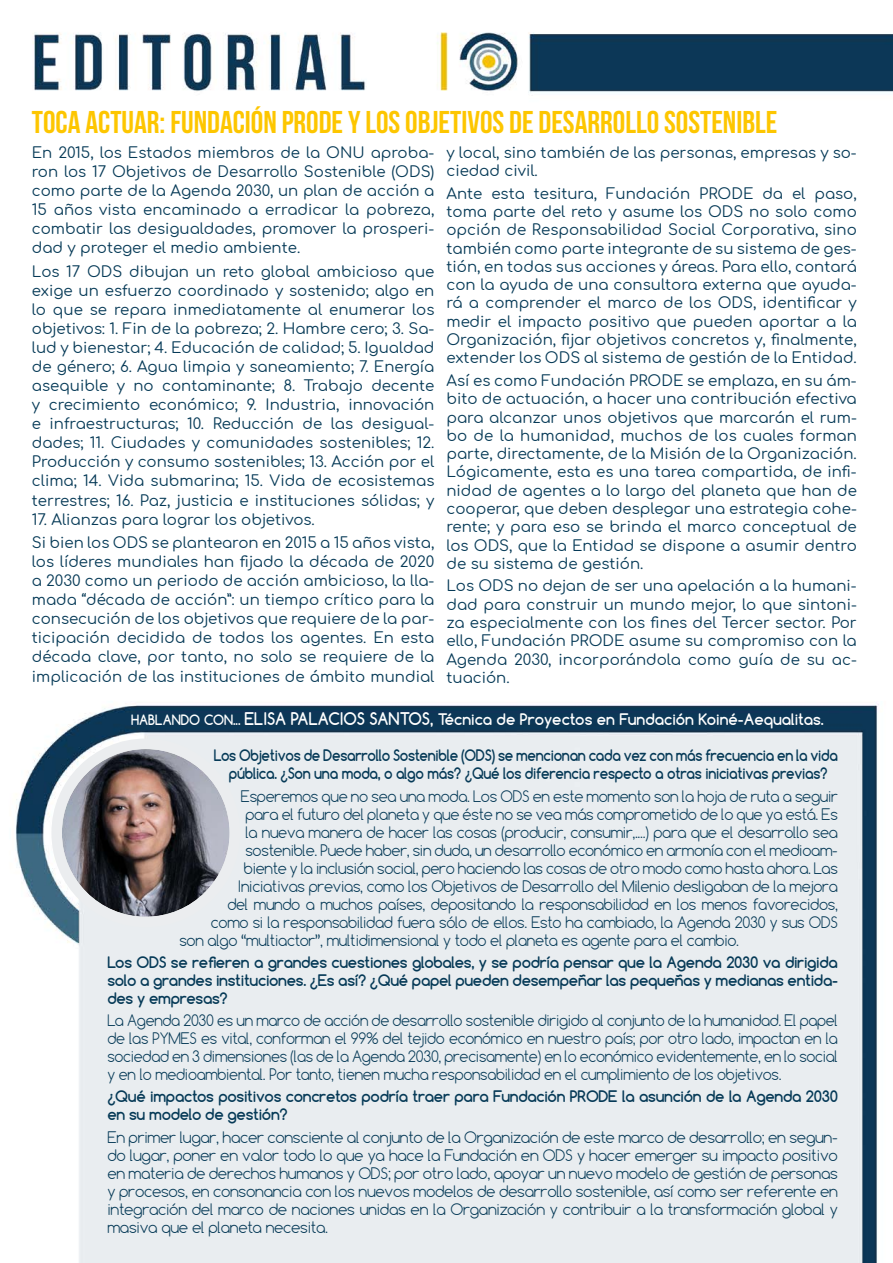
<style>
.page{position:relative;width:893px;height:1263px;background:#fff}
.page>*{position:absolute;margin:0;border:0;box-sizing:border-box;transform-origin:0 0}
.t1{font:31.5px "Bebas Neue";color:#fdc600}
.t2{font:15px/18.3px "Comfortaa";color:#063a57;text-align:justify}
.t3{font:300 15px/18px "Comfortaa";letter-spacing:-.02em;color:#063a57;text-align:justify}
.t4{font:300 15px/18px "Comfortaa";letter-spacing:-.02em;color:#063a57;text-align:justify;scale:.96 1}
.t5{font:700 15px/18px "Comfortaa";letter-spacing:-.02em;color:#063a57;text-align:justify}
.t6{font:700 15px/18px "Comfortaa";letter-spacing:-.02em;color:#063a57;text-align:center;scale:.91 1}
.t7{font:700 15px "Comfortaa";color:#fff}
.s1{font-size:13.5px}
.s2{font-size:16.5px}
</style>
<div class="page">
<img style="left:15px;top:32px;width:878px;height:1231px">
<img style="left:62px;top:749px;width:168px;height:168px;border-radius:84px">
<div style="left:51px;top:738px;width:189px;height:189px;border:10px solid #ebedef;border-radius:50%"></div>
<h1 class="t1" style="left:32px;top:105px;width:747px">TOCA ACTUAR: FUNDACIÓN PRODE Y LOS OBJETIVOS DE DESARROLLO SOSTENIBLE</h1>
<p class="t2" style="left:446px;top:141px;width:412px">y local, sino también de las personas, empresas y so&shy;ciedad civil.</p>
<p class="t2" style="left:446px;top:182px;width:412px">Ante esta tesitura, Fundación PRODE da el paso, toma parte del reto y asume los ODS no solo como opción de Responsabilidad Social Corporativa, sino también como parte integrante de su sistema de ges&shy;tión, en todas sus acciones y áreas. Para ello, contará con la ayuda de una consultora externa que ayuda&shy;rá a comprender el marco de los ODS, identificar y medir el impacto positivo que pueden aportar a la Organización, fijar objetivos concretos y, finalmente, extender los ODS al sistema de gestión de la Entidad.</p>
<p class="t2" style="left:446px;top:369px;width:412px">Así es como Fundación PRODE se emplaza, en su ám&shy;bito de actuación, a hacer una contribución efectiva para alcanzar unos objetivos que marcarán el rum&shy;bo de la humanidad, muchos de los cuales forman parte, directamente, de la Misión de la Organización.<br>Lógicamente, esta es una tarea compartida, de infi&shy;nidad de agentes a lo largo del planeta que han de cooperar, que deben desplegar una estrategia cohe&shy;rente; y para eso se brinda el marco conceptual de los ODS, que la Entidad se dispone a asumir dentro de su sistema de gestión.</p>
<p class="t2" style="left:446px;top:575px;width:412px">Los ODS no dejan de ser una apelación a la humani&shy;dad para construir un mundo mejor, lo que sintoni&shy;za especialmente con los fines del Tercer sector. Por ello, Fundación PRODE asume su compromiso con la Agenda 2030, incorporándola como guía de su ac&shy;tuación.</p>
<p class="t2" style="left:32px;top:141px;width:404px;line-height:19px">En 2015, los Estados miembros de la ONU aproba&shy;ron los 17 Objetivos de Desarrollo Sostenible (ODS) como parte de la Agenda 2030, un plan de acción a 15 años vista encaminado a erradicar la pobreza, combatir las desigualdades, promover la prosperi&shy;dad y proteger el medio ambiente.</p>
<p class="t2" style="left:32px;top:259px;width:404px;line-height:19px">Los 17 ODS dibujan un reto global ambicioso que exige un esfuerzo coordinado y sostenido; algo en lo que se repara inmediatamente al enumerar los objetivos: 1. Fin de la pobreza; 2. Hambre cero; 3. Sa&shy;lud y bienestar; 4. Educación de calidad; 5. Igualdad de género; 6. Agua limpia y saneamiento; 7. Energía asequible y no contaminante; 8. Trabajo decente y crecimiento económico; 9. Industria, innovación e infraestructuras; 10. Reducción de las desigual&shy;dades; 11. Ciudades y comunidades sostenibles; 12.<br>Producción y consumo sostenibles; 13. Acción por el clima; 14. Vida submarina; 15. Vida de ecosistemas terrestres; 16. Paz, justicia e instituciones sólidas; y</p>
<p class="t2" style="left:32px;top:505px;width:404px;line-height:23.4px">17. Alianzas para lograr los objetivos.<br>Si bien los ODS se plantearon en 2015 a 15 años vista,</p>
<p class="t2" style="left:32px;top:550px;width:404px;line-height:19px">los líderes mundiales han fijado la década de 2020 a 2030 como un periodo de acción ambicioso, la lla&shy;mada “década de acción”: un tiempo crítico para la consecución de los objetivos que requiere de la par&shy;ticipación decidida de todos los agentes. En esta década clave, por tanto, no solo se requiere de la implicación de las instituciones de ámbito mundial</p>
<p class="t7" style="left:131px;top:709px;width:694px"><span class="s1">HABLANDO CON...</span> <span class="s2">ELISA PALACIOS SANTOS,</span> Técnica de Proyectos en Fundación Koiné-Aequalitas.</p>
<p class="t6" style="left:214px;top:746px;width:687px">Los Objetivos de Desarrollo Sostenible (ODS) se mencionan cada vez con más frecuencia en la vida pública. ¿Son una moda, o algo más? ¿Qué los diferencia respecto a otras iniciativas previas?</p>
<p class="t3" style="left:241px;top:787px;width:599px">Esperemos que no sea una moda. Los ODS en este momento son la hoja de ruta a seguir</p>
<p class="t3" style="left:245px;top:805px;width:594px">para el futuro del planeta y que éste no se vea más comprometido de lo que ya está. Es</p>
<p class="t3" style="left:245px;top:823px;width:594px">la nueva manera de hacer las cosas (producir, consumir,....) para que el desarrollo sea</p>
<p class="t3" style="left:245px;top:841px;width:594px">sostenible. Puede haber, sin duda, un desarrollo económico en armonía con el medioam-</p>
<p class="t3" style="left:244px;top:859px;width:596px">biente y la inclusión social, pero haciendo las cosas de otro modo como hasta ahora. Las</p>
<p class="t3" style="left:238px;top:877px;width:601px">Iniciativas previas, como los Objetivos de Desarrollo del Milenio desligaban de la mejora</p>
<p class="t3" style="left:227px;top:895px;width:612px">del mundo a muchos países, depositando la responsabilidad en los menos favorecidos,</p>
<p class="t3" style="left:211px;top:913px;width:628px">como si la responsabilidad fuera sólo de ellos. Esto ha cambiado, la Agenda 2030 y sus ODS</p>
<p class="t3" style="left:179px;top:931px;width:561px">son algo “multiactor”, multidimensional y todo el planeta es agente para el cambio.</p>
<p class="t5" style="left:107px;top:953px;width:732px">Los ODS se refieren a grandes cuestiones globales, y se podría pensar que la Agenda 2030 va dirigida solo a grandes instituciones. ¿Es así? ¿Qué papel pueden desempeñar las pequeñas y medianas entida&shy;des y empresas?</p>
<p class="t4" style="left:107px;top:1011px;width:762px">La Agenda 2030 es un marco de acción de desarrollo sostenible dirigido al conjunto de la humanidad. El papel de las PYMES es vital, conforman el 99% del tejido económico en nuestro país; por otro lado, impactan en la sociedad en 3 dimensiones (las de la Agenda 2030, precisamente) en lo económico evidentemente, en lo social y en lo medioambiental. Por tanto, tienen mucha responsabilidad en el cumplimiento de los objetivos.</p>
<p class="t5" style="left:107px;top:1087px;width:732px">¿Qué impactos positivos concretos podría traer para Fundación PRODE la asunción de la Agenda 2030 en su modelo de gestión?</p>
<p class="t3" style="left:107px;top:1128px;width:732px">En primer lugar, hacer consciente al conjunto de la Organización de este marco de desarrollo; en segun&shy;do lugar, poner en valor todo lo que ya hace la Fundación en ODS y hacer emerger su impacto positivo en materia de derechos humanos y ODS; por otro lado, apoyar un nuevo modelo de gestión de personas y procesos, en consonancia con los nuevos modelos de desarrollo sostenible, así como ser referente en integración del marco de naciones unidas en la Organización y contribuir a la transformación global y masiva que el planeta necesita.</p>
</div>
